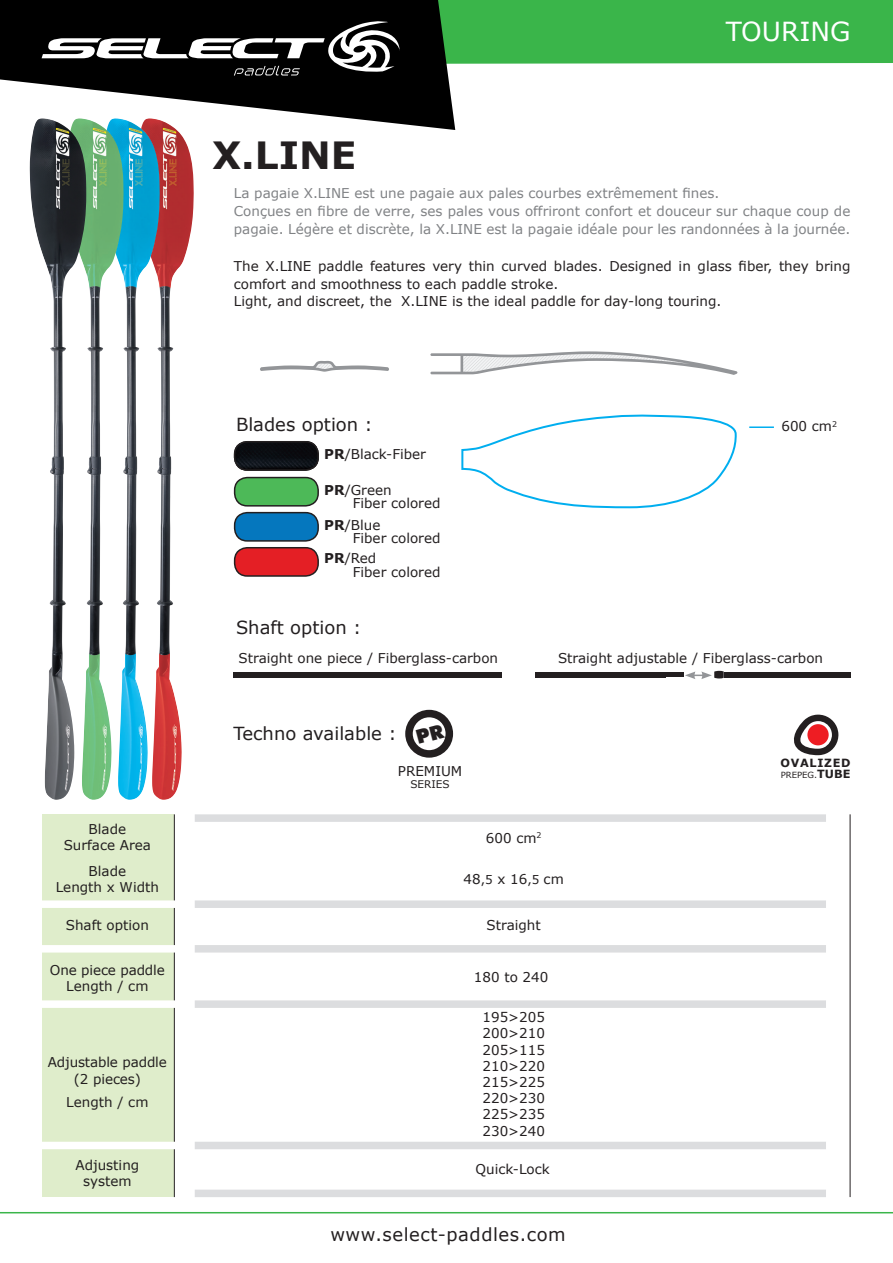
<style>
.page{position:relative;width:893px;height:1263px;background:#fff}
.page>*{position:absolute;margin:0;border:0;box-sizing:border-box;transform-origin:0 0}
.t1{font:700 37.5px "Verdana";color:#231f20}
.t2{font:26.25px "Verdana";color:#fff}
.t3{font:18px "Verdana";color:#231f20}
.t4{font:18px "Verdana";letter-spacing:.03em;color:#231f20}
.t5{font:13.5px/16.2px "Verdana";color:#231f20;text-align:center}
.t6{font:13.5px/18px "Verdana";color:#808285}
.t7{font:700 11.25px "Verdana";letter-spacing:.06em;color:#231f20}
.t8{font:10.5px "Verdana";color:#231f20}
.t9{font:8.4px "Verdana";color:#231f20}
.s1{font-weight:700}
.s2{font-size:12px}
.s3{font-weight:700;font-size:11.25px}
</style>
<div class="page">
<svg style="left:0;top:0;width:455px;height:130px;fill:#000"></svg>
<svg style="left:794px;top:715px;width:45px;height:40px"></svg>
<div style="left:807px;top:724px;width:22px;height:21px;background:#ee1d23;border-radius:50%"></div>
<svg style="left:42px;top:0;width:851px;height:76px;background:#427849"></svg>
<div style="left:43px;top:814px;width:131px;height:383px;background:#dfedcb"></div>
<hr style="left:174px;top:814px;width:1px;height:383px;background:#231f20">
<svg style="left:430px;top:351px;width:307px;height:24px"></svg>
<svg style="left:260px;top:361px;width:129px;height:11px"></svg>
<hr style="left:0;top:1212px;width:893px;height:1px;background:#3ab54a">
<div style="left:21px;top:900px;width:851px;height:8px;background:#fff"></div>
<div style="left:21px;top:1000px;width:851px;height:8px;background:#fff"></div>
<div style="left:21px;top:945px;width:851px;height:7px;background:#fff"></div>
<div style="left:21px;top:1142px;width:851px;height:7px;background:#fff"></div>
<div style="left:195px;top:900px;width:631px;height:8px;background:#dcdddf"></div>
<div style="left:195px;top:814px;width:631px;height:8px;background:#dcdddf"></div>
<div style="left:195px;top:1189px;width:631px;height:8px;background:#dcdddf"></div>
<div style="left:195px;top:1000px;width:631px;height:8px;background:#dcdddf"></div>
<div style="left:195px;top:945px;width:631px;height:7px;background:#dcdddf"></div>
<div style="left:195px;top:1142px;width:631px;height:7px;background:#dcdddf"></div>
<hr style="left:850px;top:814px;width:1px;height:383px;background:#231f20">
<svg style="left:409px;top:713px;width:40px;height:41px"></svg>
<div style="left:405px;top:710px;width:48px;height:48px;border:8px solid #231f20;border-radius:50%"></div>
<div style="left:234px;top:672px;width:268px;height:5px;background:#231f20"></div>
<div style="left:724px;top:672px;width:126px;height:5px;background:#231f20"></div>
<div style="left:535px;top:672px;width:131px;height:5px;background:#231f20"></div>
<hr style="left:665px;top:673px;width:19px;height:4px;background:#231f20">
<svg style="left:685px;top:671px;width:39px;height:8px"></svg>
<img style="left:160px;top:118px;width:34px;height:682px">
<img style="left:124px;top:118px;width:36px;height:682px">
<img style="left:67px;top:118px;width:57px;height:682px">
<img style="left:30px;top:119px;width:44px;height:681px">
<hr style="left:749px;top:426px;width:25px;height:2px;background:#00aeef">
<svg style="left:461px;top:414px;width:276px;height:95px"></svg>
<div style="left:235px;top:478px;width:83px;height:28px;background:#4db958;border-radius:13px"></div>
<div style="left:234px;top:477px;width:85px;height:30px;border:2px solid #231f20;border-radius:13px"></div>
<div style="left:235px;top:513px;width:83px;height:28px;background:#0577be;border-radius:13px"></div>
<div style="left:234px;top:512px;width:85px;height:30px;border:2px solid #231f20;border-radius:13px"></div>
<div style="left:235px;top:548px;width:83px;height:28px;background:#e41f25;border-radius:13px"></div>
<div style="left:234px;top:547px;width:85px;height:30px;border:2px solid #231f20;border-radius:13px"></div>
<img style="left:234px;top:441px;width:85px;height:29px">
<div style="left:234px;top:441px;width:85px;height:30px;border:2px solid #231f20;border-radius:13px"></div>
<svg style="left:416px;top:723px;width:29px;height:21px"></svg>
<p class="t5" style="left:64px;top:821px;width:89px">Blade<br>Surface Area</p>
<p class="t5" style="left:56px;top:862px;width:105px">Blade<br>Length x Width</p>
<p class="t5" style="left:66px;top:917px;width:85px">Shaft option</p>
<p class="t5" style="left:50px;top:962px;width:117px">One piece paddle<br>Length / cm</p>
<p class="t5" style="left:48px;top:1054px;width:121px">Adjustable paddle (2 pieces)</p>
<p class="t5" style="left:66px;top:1094px;width:84px">Length / cm</p>
<p class="t5" style="left:75px;top:1157px;width:65px">Adjusting system</p>
<p class="t1" style="left:213px;top:129px;width:145px">X.LINE</p>
<p class="t2" style="left:726px;top:14px;width:126px">TOURING</p>
<p class="t6" style="left:234px;top:184px;width:618px">La pagaie X.LINE est une pagaie aux pales courbes extrêmement fines.<br>Conçues en fibre de verre, ses pales vous offriront confort et douceur sur chaque coup de pagaie. Légère et discrète, la X.LINE est la pagaie idéale pour les randonnées à la journée.</p>
<p class="t5" style="left:234px;top:256px;width:618px;line-height:18px;text-align:left">The X.LINE paddle features very thin curved blades. Designed in glass fiber, they bring comfort and smoothness to each paddle stroke.<br>Light, and discreet, the X.LINE is the ideal paddle for day-long touring.</p>
<p class="t3" style="left:236px;top:412px;width:138px">Blades option :</p>
<p class="t5" style="left:781px;top:418px;width:57px">600 cm<sup>2</sup></p>
<p class="t5" style="left:324px;top:446px;width:103px"><span class="s1">PR</span>/Black-Fiber</p>
<p class="t5" style="left:353px;top:483px;width:89px;line-height:13.5px;text-align:left;text-indent:-29px"><span class="s1">PR</span>/Green<br>Fiber colored</p>
<p class="t5" style="left:353px;top:518px;width:89px;line-height:13.5px;text-align:left;text-indent:-29px"><span class="s1">PR</span>/Blue<br>Fiber colored</p>
<p class="t5" style="left:353px;top:551px;width:89px;line-height:13.5px;text-align:left;text-indent:-29px"><span class="s1">PR</span>/Red<br>Fiber colored</p>
<p class="t3" style="left:236px;top:615px;width:127px">Shaft option :</p>
<p class="t5" style="left:239px;top:650px;width:261px">Straight one piece / Fiberglass-carbon</p>
<p class="t5" style="left:558px;top:650px;width:267px">Straight adjustable / Fiberglass-carbon</p>
<p class="t3" style="left:233px;top:721px;width:165px">Techno available :</p>
<p class="t5" style="left:398px;top:763px;width:66px">PREMIUM</p>
<p class="t8" style="left:410px;top:777px;width:41px">SERIES</p>
<p class="t5" style="left:486px;top:829px;width:57px">600 cm<sup>2</sup></p>
<p class="t5" style="left:463px;top:871px;width:102px">48<span class="s2">,5</span> x 16<span class="s2">,5</span> cm</p>
<p class="t5" style="left:487px;top:917px;width:56px">Straight</p>
<p class="t5" style="left:474px;top:969px;width:76px">180 to 240</p>
<p class="t5" style="left:482px;top:1009px;width:64px;text-align:justify">195&gt;205<br>200&gt;210<br>205&gt;115<br>210&gt;220<br>215&gt;225<br>220&gt;230<br>225&gt;235<br>230&gt;240</p>
<p class="t5" style="left:476px;top:1161px;width:76px">Quick-Lock</p>
<p class="t4" style="left:330px;top:1222px;width:237px">www.select-paddles.com</p>
<p class="t7" style="left:780px;top:755px;width:71px">OVALIZED</p>
<p class="t9" style="left:781px;top:769px;width:71px">PREPEG.<span class="s3">TUBE</span></p>
</div>
